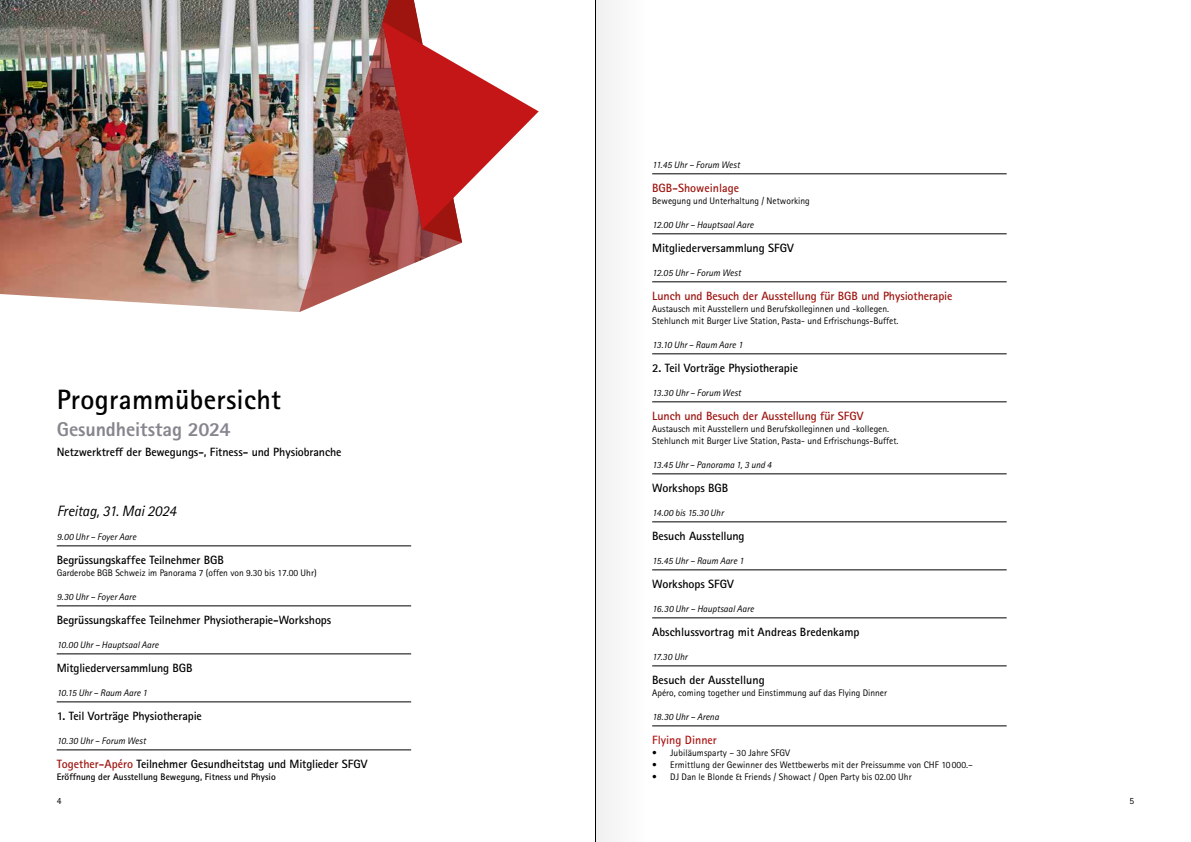
<style>
.page{position:relative;width:1191px;height:842px;background:#fff}
.page>*{position:absolute;margin:0;border:0;box-sizing:border-box;transform-origin:0 0}
.t1{font:700 28px "Rotis Sans Serif Pro";letter-spacing:.01em;color:#000}
.t2{font:800 20px "Rotis Sans Serif Pro";letter-spacing:-.01em;color:#86878e}
.t3{font:italic 15px "Rotis Sans Serif Pro";letter-spacing:-.015em;color:#000}
.t4{font:700 12px "Rotis Sans Serif Pro";letter-spacing:-.005em;color:#000}
.t5{font:700 12px "Rotis Sans Serif Pro";letter-spacing:-.005em;color:#9e150f}
.t6{font:700 12px "Rotis Sans Serif Pro";color:#ae1917}
.t7{font:9.5px/12px "Rotis Sans Serif Pro";color:#000}
.t8{font:italic 9.5px "Rotis Sans Serif Pro";color:#000}
.t9{font:700 9.5px "Rotis Sans Serif Pro";color:#000}
.s1{color:#9e150f}
</style>
<div class="page">
<hr style="left:57px;top:546px;width:354px;height:1px;background:#000">
<hr style="left:57px;top:606px;width:354px;height:1px;background:#000">
<hr style="left:57px;top:654px;width:354px;height:1px;background:#000">
<hr style="left:57px;top:702px;width:354px;height:1px;background:#000">
<hr style="left:57px;top:750px;width:354px;height:1px;background:#000">
<hr style="left:652px;top:174px;width:354px;height:1px;background:#000">
<hr style="left:652px;top:234px;width:354px;height:1px;background:#000">
<hr style="left:652px;top:282px;width:354px;height:1px;background:#000">
<hr style="left:652px;top:354px;width:354px;height:1px;background:#000">
<hr style="left:652px;top:402px;width:354px;height:1px;background:#000">
<hr style="left:652px;top:474px;width:354px;height:1px;background:#000">
<hr style="left:652px;top:522px;width:354px;height:1px;background:#000">
<hr style="left:652px;top:570px;width:354px;height:1px;background:#000">
<hr style="left:652px;top:618px;width:354px;height:1px;background:#000">
<hr style="left:652px;top:666px;width:354px;height:1px;background:#000">
<hr style="left:652px;top:726px;width:354px;height:1px;background:#000">
<img style="left:0;top:0;width:299px;height:312px">
<img style="left:299px;top:0;width:162px;height:312px">
<svg style="left:382px;top:0;width:156px;height:243px"></svg>
<div style="left:595px;top:0;width:51px;height:842px;background:#f7f7f7"></div>
<hr style="left:595px;top:0;width:1px;height:842px;background:#000">
<h1 class="t1" style="left:57px;top:381px;width:226px">Programmübersicht</h1>
<h2 class="t2" style="left:57px;top:417px;width:175px">Gesundheitstag 2024</h2>
<p class="t4" style="left:57px;top:445px;width:286px">Netzwerktreff der Bewegungs-, Fitness- und Physiobranche</p>
<h3 class="t3" style="left:57px;top:502px;width:121px">Freitag, 31. Mai 2024</h3>
<p class="t8" style="left:57px;top:531px;width:81px">9.00 Uhr – Foyer Aare</p>
<p class="t4" style="left:57px;top:552px;width:169px">Begrüssungskaffee Teilnehmer BGB</p>
<p class="t7" style="left:57px;top:567px;width:261px">Garderobe BGB Schweiz im Panorama 7 (offen von 9.30 bis 17.00 Uhr)</p>
<p class="t8" style="left:57px;top:591px;width:81px">9.30 Uhr – Foyer Aare</p>
<p class="t4" style="left:57px;top:612px;width:276px">Begrüssungskaffee Teilnehmer Physiotherapie-Workshops</p>
<p class="t8" style="left:57px;top:639px;width:103px">10.00 Uhr – Hauptsaal Aare</p>
<p class="t4" style="left:57px;top:660px;width:137px">Mitgliederversammlung BGB</p>
<p class="t8" style="left:57px;top:687px;width:92px">10.15 Uhr – Raum Aare 1</p>
<p class="t4" style="left:57px;top:708px;width:147px">1. Teil Vorträge Physiotherapie</p>
<p class="t8" style="left:57px;top:735px;width:91px">10.30 Uhr – Forum West</p>
<p class="t4" style="left:57px;top:756px;width:312px"><span class="s1">Together-Apéro</span> Teilnehmer Gesundheitstag und Mitglieder SFGV</p>
<p class="t9" style="left:57px;top:771px;width:221px">Eröffnung der Ausstellung Bewegung, Fitness und Physio</p>
<p class="t8" style="left:652px;top:159px;width:89px">11.45 Uhr – Forum West</p>
<p class="t5" style="left:652px;top:180px;width:88px">BGB-Showeinlage</p>
<p class="t7" style="left:652px;top:195px;width:159px">Bewegung und Unterhaltung / Networking</p>
<p class="t8" style="left:652px;top:219px;width:103px">12.00 Uhr – Hauptsaal Aare</p>
<p class="t4" style="left:652px;top:240px;width:143px">Mitgliederversammlung SFGV</p>
<p class="t8" style="left:652px;top:267px;width:90px">12.05 Uhr – Forum West</p>
<p class="t5" style="left:652px;top:288px;width:302px">Lunch und Besuch der Ausstellung für BGB und Physiotherapie</p>
<p class="t7" style="left:652px;top:303px;width:248px">Austausch mit Ausstellern und Berufskolleginnen und -kollegen.<br>Stehlunch mit Burger Live Station, Pasta- und Erfrischungs-Buffet.</p>
<p class="t8" style="left:652px;top:339px;width:92px">13.10 Uhr – Raum Aare 1</p>
<p class="t4" style="left:652px;top:360px;width:147px">2. Teil Vorträge Physiotherapie</p>
<p class="t8" style="left:652px;top:387px;width:90px">13.30 Uhr – Forum West</p>
<p class="t5" style="left:652px;top:408px;width:213px">Lunch und Besuch der Ausstellung für SFGV</p>
<p class="t7" style="left:652px;top:423px;width:248px">Austausch mit Ausstellern und Berufskolleginnen und -kollegen.<br>Stehlunch mit Burger Live Station, Pasta- und Erfrischungs-Buffet.</p>
<p class="t8" style="left:652px;top:459px;width:121px">13.45 Uhr – Panorama 1, 3 und 4</p>
<p class="t4" style="left:652px;top:480px;width:78px">Workshops BGB</p>
<p class="t8" style="left:652px;top:507px;width:73px">14.00 bis 15.30 Uhr</p>
<p class="t4" style="left:652px;top:528px;width:94px">Besuch Ausstellung</p>
<p class="t8" style="left:652px;top:555px;width:93px">15.45 Uhr – Raum Aare 1</p>
<p class="t4" style="left:652px;top:576px;width:83px">Workshops SFGV</p>
<p class="t8" style="left:652px;top:603px;width:103px">16.30 Uhr – Hauptsaal Aare</p>
<p class="t4" style="left:652px;top:624px;width:209px">Abschlussvortrag mit Andreas Bredenkamp</p>
<p class="t8" style="left:652px;top:651px;width:37px">17.30 Uhr</p>
<p class="t4" style="left:652px;top:672px;width:114px">Besuch der Ausstellung</p>
<p class="t7" style="left:652px;top:687px;width:236px">Apéro, coming together und Einstimmung auf das Flying Dinner</p>
<p class="t8" style="left:652px;top:711px;width:68px">18.30 Uhr – Arena</p>
<p class="t6" style="left:652px;top:732px;width:66px">Flying Dinner</p>
<p class="t7" style="left:652px;top:747px;width:139px">• Jubiläumsparty – 30 Jahre SFGV</p>
<p class="t7" style="left:652px;top:759px;width:322px">• Ermittlung der Gewinner des Wettbewerbs mit der Preissumme von CHF 10 000.–</p>
<p class="t7" style="left:652px;top:771px;width:261px">• DJ Dan le Blonde &amp; Friends / Showact / Open Party bis 02.00 Uhr</p>
<p class="t7" style="left:57px;top:795px;width:6px">4</p>
<p class="t7" style="left:1129px;top:795px;width:6px">5</p>
</div>
